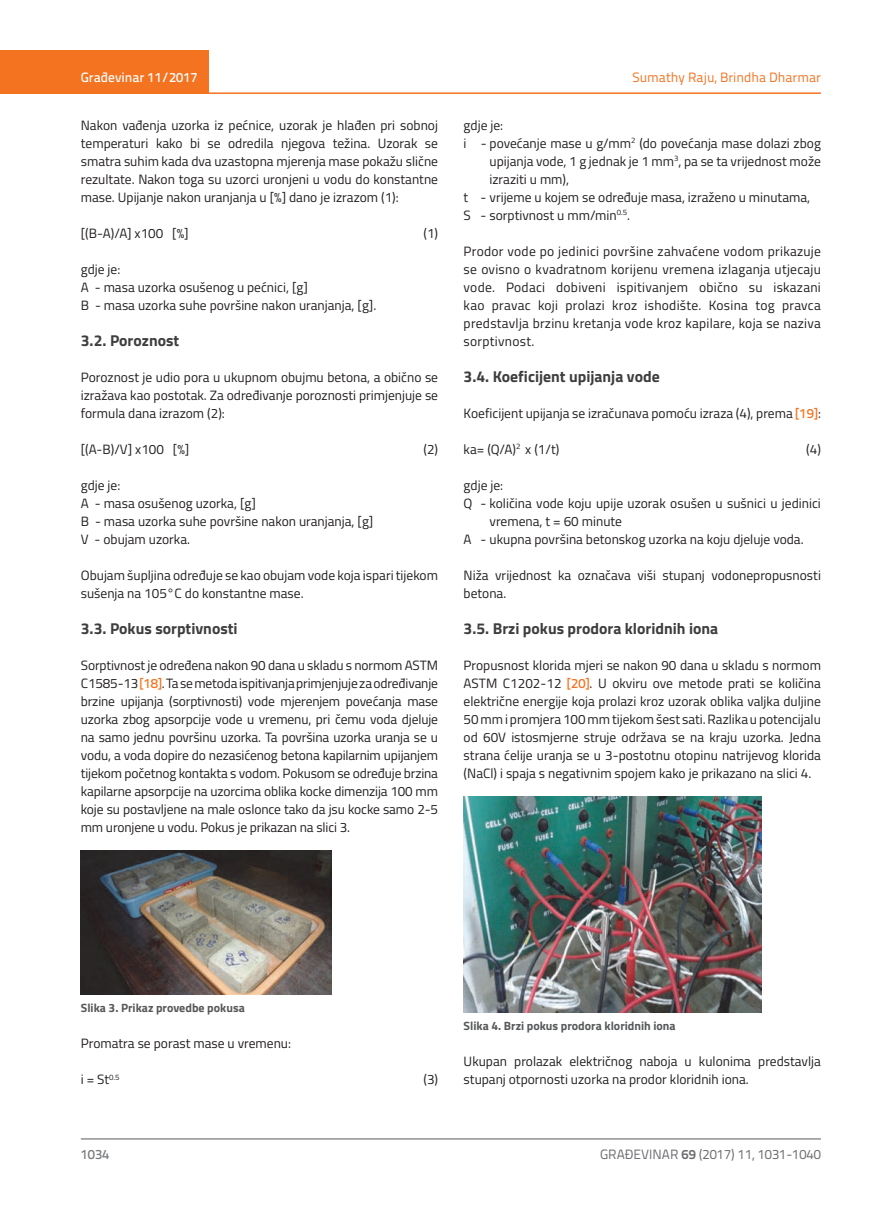
<style>
.page{position:relative;width:872px;height:1212px;background:#fff}
.page>*{position:absolute;margin:0;border:0;box-sizing:border-box;transform-origin:0 0}
.t1{font:700 15.75px "Titillium";color:#3e3e3f}
.t2{font:13.5px/18px "Titillium";color:#231f20;text-align:justify}
.t3{font:13.5px "Titillium Text 22 L";color:#6c6d70}
.t4{font:13.5px "Titillium Text 22 L";color:#f47321}
.t5{font:500 13.5px "Titillium Text 22 L";color:#fff}
.t6{font:500 13.5px "Titillium Text 22 L";color:#787a7d}
.t7{font:700 12px "Titillium";color:#57585a}
.s1{font-family:"Titillium Text 22 L";font-weight:500;color:#f47321}
.s2{font-weight:700}
</style>
<div class="page">
<div style="left:0;top:50px;width:208px;height:44px;background:#f47321"></div>
<hr style="left:0;top:92px;width:821px;height:2px;background:#f47321">
<hr style="left:81px;top:1139px;width:740px;height:1px;background:#57585a">
<img style="left:463px;top:796px;width:298px;height:217px">
<img style="left:81px;top:850px;width:251px;height:144px">
<p class="t5" style="left:81px;top:67px;width:118px">Građevinar 11/2017</p>
<p class="t2" style="left:81px;top:115px;width:359px">Nakon vađenja uzorka iz pećnice, uzorak je hlađen pri sobnoj temperaturi kako bi se odredila njegova težina. Uzorak se smatra suhim kada dva uzastopna mjerenja mase pokažu slične rezultate. Nakon toga su uzorci uronjeni u vodu do konstantne mase. Upijanje nakon uranjanja u [%] dano je izrazom (1):</p>
<p class="t2" style="left:81px;top:223px;width:109px">[(B-A)/A] x100 [%]</p>
<p class="t2" style="left:423px;top:223px;width:16px">(1)</p>
<p class="t2" style="left:81px;top:259px;width:297px;text-align:left">gdje je:<br>A - masa uzorka osušenog u pećnici, [g]<br>B - masa uzorka suhe površine nakon uranjanja, [g].</p>
<p class="t1" style="left:81px;top:328px;width:100px">3.2. Poroznost</p>
<p class="t2" style="left:81px;top:367px;width:359px">Poroznost je udio pora u ukupnom obujmu betona, a obično se izražava kao postotak. Za određivanje poroznosti primjenjuje se formula dana izrazom (2):</p>
<p class="t2" style="left:81px;top:439px;width:110px">[(A-B)/V] x100 [%]</p>
<p class="t2" style="left:423px;top:439px;width:16px">(2)</p>
<p class="t2" style="left:81px;top:475px;width:294px;text-align:left">gdje je:<br>A - masa osušenog uzorka, [g]<br>B - masa uzorka suhe površine nakon uranjanja, [g]<br>V - obujam uzorka.</p>
<p class="t2" style="left:81px;top:565px;width:359px">Obujam šupljina određuje se kao obujam vode koja ispari tijekom sušenja na 105°C do konstantne mase.</p>
<p class="t1" style="left:81px;top:616px;width:158px">3.3. Pokus sorptivnosti</p>
<p class="t2" style="left:81px;top:656px;width:359px">Sorptivnost je određena nakon 90 dana u skladu s normom ASTM C1585-13 <span class="s1">[18]</span>. Ta se metoda ispitivanja primjenjuje za određivanje brzine upijanja (sorptivnosti) vode mjerenjem povećanja mase uzorka zbog apsorpcije vode u vremenu, pri čemu voda djeluje na samo jednu površinu uzorka. Ta površina uzorka uranja se u vodu, a voda dopire do nezasićenog betona kapilarnim upijanjem tijekom početnog kontakta s vodom. Pokusom se određuje brzina kapilarne apsorpcije na uzorcima oblika kocke dimenzija 100 mm koje su postavljene na male oslonce tako da jsu kocke samo 2-5 mm uronjene u vodu. Pokus je prikazan na slici 3.</p>
<p class="t4" style="left:632px;top:68px;width:190px">Sumathy Raju, Brindha Dharmar</p>
<p class="t2" style="left:463px;top:115px;width:41px">gdje je:</p>
<p class="t2" style="left:463px;top:133px;width:359px">i - povećanje mase u g/mm<sup>2</sup> (do povećanja mase dolazi zbog</p>
<p class="t2" style="left:489px;top:151px;width:333px">upijanja vode, 1 g jednak je 1 mm<sup>3</sup>, pa se ta vrijednost može</p>
<p class="t2" style="left:489px;top:169px;width:81px">izraziti u mm),</p>
<p class="t2" style="left:463px;top:187px;width:348px">t - vrijeme u kojem se određuje masa, izraženo u minutama,</p>
<p class="t2" style="left:463px;top:205px;width:168px">S - sorptivnost u mm/min<sup>0.5</sup>.</p>
<p class="t2" style="left:463px;top:241px;width:359px">Prodor vode po jedinici površine zahvaćene vodom prikazuje se ovisno o kvadratnom korijenu vremena izlaganja utjecaju vode. Podaci dobiveni ispitivanjem obično su iskazani kao pravac koji prolazi kroz ishodište. Kosina tog pravca predstavlja brzinu kretanja vode kroz kapilare, koja se naziva sorptivnost.</p>
<p class="t1" style="left:463px;top:364px;width:198px">3.4. Koeficijent upijanja vode</p>
<p class="t2" style="left:463px;top:403px;width:359px">Koeficijent upijanja se izračunava pomoću izraza (4), prema <span class="s1">[19]</span>:</p>
<p class="t2" style="left:463px;top:439px;width:97px">ka= (Q/A)<sup>2</sup> x (1/t)</p>
<p class="t2" style="left:806px;top:439px;width:16px">(4)</p>
<p class="t2" style="left:463px;top:475px;width:41px">gdje je:</p>
<p class="t2" style="left:463px;top:493px;width:359px">Q - količina vode koju upije uzorak osušen u sušnici u jedinici</p>
<p class="t2" style="left:489px;top:511px;width:134px">vremena, t = 60 minute</p>
<p class="t2" style="left:463px;top:529px;width:341px">A - ukupna površina betonskog uzorka na koju djeluje voda.</p>
<p class="t2" style="left:463px;top:565px;width:359px">Niža vrijednost ka označava viši stupanj vodonepropusnosti betona.</p>
<p class="t1" style="left:463px;top:616px;width:256px">3.5. Brzi pokus prodora kloridnih iona</p>
<p class="t2" style="left:463px;top:656px;width:359px">Propusnost klorida mjeri se nakon 90 dana u skladu s normom ASTM C1202-12 <span class="s1">[20]</span>. U okviru ove metode prati se količina električne energije koja prolazi kroz uzorak oblika valjka duljine 50 mm i promjera 100 mm tijekom šest sati. Razlika u potencijalu od 60V istosmjerne struje održava se na kraju uzorka. Jedna strana ćelije uranja se u 3-postotnu otopinu natrijevog klorida (NaCl) i spaja s negativnim spojem kako je prikazano na slici 4.</p>
<p class="t7" style="left:81px;top:999px;width:165px">Slika 3. Prikaz provedbe pokusa</p>
<p class="t2" style="left:81px;top:1034px;width:212px">Promatra se porast mase u vremenu:</p>
<p class="t2" style="left:81px;top:1070px;width:40px">i = St<sup>0.5</sup></p>
<p class="t2" style="left:423px;top:1070px;width:16px">(3)</p>
<p class="t7" style="left:463px;top:1017px;width:214px">Slika 4. Brzi pokus prodora kloridnih iona</p>
<p class="t2" style="left:463px;top:1052px;width:359px">Ukupan prolazak električnog naboja u kulonima predstavlja stupanj otpornosti uzorka na prodor kloridnih iona.</p>
<p class="t6" style="left:81px;top:1144px;width:30px">1034</p>
<p class="t3" style="left:600px;top:1144px;width:222px">GRAĐEVINAR <span class="s2">69</span> (2017) 11, 1031-1040</p>
</div>
